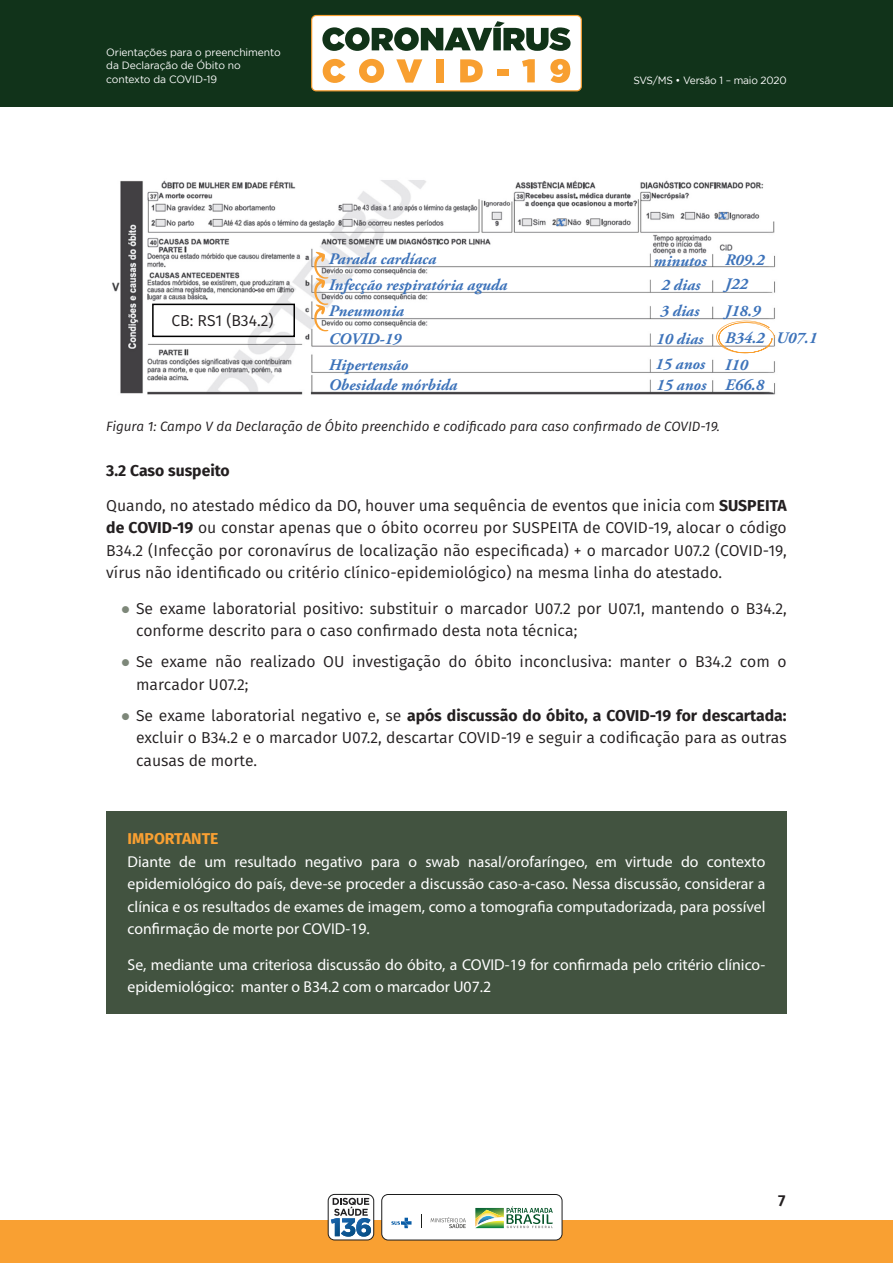
<style>
.page{position:relative;width:893px;height:1263px;background:#fff}
.page>*{position:absolute;margin:0;border:0;box-sizing:border-box;transform-origin:0 0}
.t1{font:italic 700 17.1px "Adobe Garamond Pro";color:#3d73ba}
.t2{font:italic 700 16.05px "Adobe Garamond Pro";color:#3d73ba}
.t3{font:600 15.9px "Fira Sans";color:#231f20}
.TEXTO_MIOLO{font:15.75px/22.5px "Fira Sans";color:#231f20;text-align:justify}
.texto_caixa_importan{font:15.75px/22.5px "Myriad Pro";color:#fff;text-align:justify}
.TEXTO_MIOLO-2{font:700 15.75px "Fira Sans";color:#231f20}
.texto_caixa_importan-2{font:700 15.75px "Fira Sans";color:#f9a032}
.TEXTO_MIOLO-3{font:italic 13.5px "Fira Sans";color:#231f20}
.t4{font:10.5px/13.5px "Gotham";letter-spacing:-.01em;color:#fff}
.s1{font-weight:700}
</style>
<div class="page">
<div style="left:0;top:0;width:893px;height:106px;background:#11331a"></div>
<svg style="left:311px;top:15px;width:271px;height:76px"></svg>
<div style="left:0;top:1220px;width:893px;height:43px;background:#f9a032"></div>
<div style="left:382px;top:1194px;width:180px;height:46px;background:#fff;border-radius:6px"></div>
<div style="left:382px;top:1194px;width:180px;height:46px;border:1px solid #1c1c1c;border-radius:6px"></div>
<svg style="left:328px;top:1194px;width:46px;height:46px"></svg>
<div style="left:328px;top:1194px;width:46px;height:46px;border:1px solid #1c1c1c;border-radius:6px"></div>
<svg style="left:391px;top:1218px;width:21px;height:10px"></svg>
<svg style="left:431px;top:1217px;width:35px;height:11px"></svg>
<svg style="left:475px;top:1206px;width:78px;height:22px"></svg>
<svg style="left:421px;top:1214px;width:1px;height:14px"></svg>
<svg style="left:331px;top:1198px;width:40px;height:38px"></svg>
<img style="left:112px;top:180px;width:664px;height:215px">
<div style="left:106px;top:811px;width:681px;height:202px;background:#425340"></div>
<div style="left:152px;top:304px;width:143px;height:33px;border:2px solid #000"></div>
<svg style="left:715px;top:320px;width:60px;height:33px"></svg>
<svg style="left:313px;top:251px;width:15px;height:80px"></svg>
<p class="t4" style="left:106px;top:45px;width:176px">Orientações para o preenchimento da Declaração de Óbito no contexto da COVID-19</p>
<p class="t1" style="left:557px;top:211px;width:9px">x</p>
<p class="t4" style="left:633px;top:73px;width:155px">SVS/MS • Versão 1 – maio 2020</p>
<p class="t1" style="left:719px;top:204px;width:9px">x</p>
<p class="t2" style="left:329px;top:250px;width:109px">Parada cardíaca</p>
<p class="t2" style="left:329px;top:275px;width:180px">Infecção respiratória aguda</p>
<p class="t2" style="left:329px;top:302px;width:77px">Pneumonia</p>
<p class="t2" style="left:329px;top:329px;width:74px">COVID-19</p>
<p class="t2" style="left:329px;top:356px;width:81px">Hipertensão</p>
<p class="t2" style="left:329px;top:376px;width:130px">Obesidade mórbida</p>
<p class="t2" style="left:725px;top:251px;width:41px">R09.2</p>
<p class="t2" style="left:725px;top:275px;width:24px">J22</p>
<p class="t2" style="left:725px;top:302px;width:37px">J18.9</p>
<p class="t2" style="left:725px;top:329px;width:93px">B34.2 U07.1</p>
<p class="t2" style="left:725px;top:356px;width:24px">I10</p>
<p class="t2" style="left:725px;top:376px;width:40px">E66.8</p>
<p class="t2" style="left:654px;top:251px;width:54px">minutos</p>
<p class="t2" style="left:661px;top:275px;width:40px">2 dias</p>
<p class="t2" style="left:660px;top:302px;width:40px">3 dias</p>
<p class="t2" style="left:656px;top:329px;width:49px">10 dias</p>
<p class="t2" style="left:655px;top:355px;width:52px">15 anos</p>
<p class="t2" style="left:656px;top:376px;width:52px">15 anos</p>
<p class="TEXTO_MIOLO-3" style="left:106px;top:416px;width:615px">Figura 1: Campo V da Declaração de Óbito preenchido e codificado para caso confirmado de COVID-19.</p>
<p class="TEXTO_MIOLO-2" style="left:106px;top:457px;width:125px">3.2 Caso suspeito</p>
<p class="TEXTO_MIOLO" style="left:106px;top:494px;width:682px">Quando, no atestado médico da DO, houver uma sequência de eventos que inicia com <span class="s1">SUSPEITA de COVID-19</span> ou constar apenas que o óbito ocorreu por SUSPEITA de COVID-19, alocar o código B34.2 (Infecção por coronavírus de localização não especificada) + o marcador U07.2 (COVID-19, vírus não identificado ou critério clínico-epidemiológico) na mesma linha do atestado.</p>
<p class="TEXTO_MIOLO" style="left:136px;top:597px;width:652px">Se exame laboratorial positivo: substituir o marcador U07.2 por U07.1, mantendo o B34.2, conforme descrito para o caso confirmado desta nota técnica;</p>
<p class="TEXTO_MIOLO" style="left:136px;top:650px;width:652px">Se exame não realizado OU investigação do óbito inconclusiva: manter o B34.2 com o marcador U07.2;</p>
<p class="TEXTO_MIOLO" style="left:136px;top:704px;width:652px">Se exame laboratorial negativo e, se <span class="s1">após discussão do óbito, a COVID-19 for descartada: </span>excluir o B34.2 e o marcador U07.2, descartar COVID-19 e seguir a codificação para as outras causas de morte.</p>
<p class="TEXTO_MIOLO" style="left:171px;top:309px;width:104px">CB: RS1 (B34.2)</p>
<p class="texto_caixa_importan-2" style="left:128px;top:825px;width:92px">IMPORTANTE</p>
<p class="texto_caixa_importan" style="left:128px;top:850px;width:639px">Diante de um resultado negativo para o swab nasal/orofaríngeo, em virtude do contexto epidemiológico do país, deve-se proceder a discussão caso-a-caso. Nessa discussão, considerar a clínica e os resultados de exames de imagem, como a tomografia computadorizada, para possível confirmação de morte por COVID-19.</p>
<p class="texto_caixa_importan" style="left:128px;top:953px;width:639px">Se, mediante uma criteriosa discussão do óbito, a COVID-19 for confirmada pelo critério clínico&shy;epidemiológico: manter o B34.2 com o marcador U07.2</p>
<p class="t3" style="left:778px;top:1187px;width:9px">7</p>
</div>
